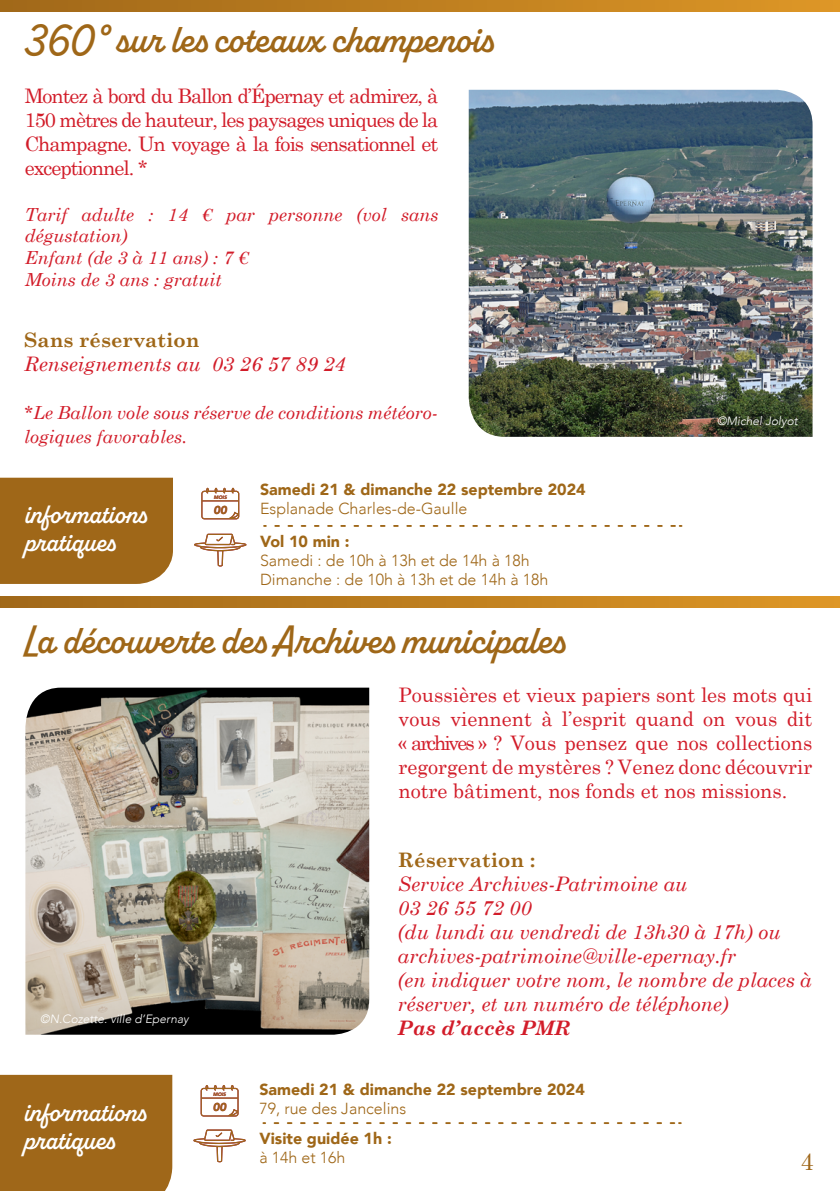
<style>
.page{position:relative;width:840px;height:1191px;background:#fff}
.page>*{position:absolute;margin:0;border:0;box-sizing:border-box;transform-origin:0 0}
.t1{font:600 40px "Alkaline";color:#9f6718}
.t2{font:600 28px/28px "Alkaline";color:#fff}
.t3{font:24px "Century Schoolbook";color:#9f671a}
.t4{font:20px/24px "Century Schoolbook";letter-spacing:-.025em;color:#d21c29;text-align:justify}
.t5{font:italic 20px/24px "Century Schoolbook";color:#d21c29}
.t6{font:700 20px "Century Schoolbook";color:#9f6718}
.t7{font:italic 700 20px "Century Schoolbook";color:#d21c29}
.t8{font:italic 18px/21.6px "Century Schoolbook";color:#d21c29}
.t9{font:300 16px/19.2px "Avenir";color:#9f6718}
.t10{font:900 16px "Avenir";color:#9f6718}
.t11{font:italic 300 12px "Avenir";color:#fff}
.t12{font:italic 900 11.6px "Avenir";color:#9f6717}
.t13{font:italic 900 5px "Avenir";color:#9f6717}
</style>
<div class="page">
<svg style="left:274px;top:1122px;width:406px;height:2px"></svg>
<div style="left:0;top:1074px;width:172px;height:117px;background:#9f6719"></div>
<svg style="left:0;top:0;width:839px;height:11px"></svg>
<svg style="left:0;top:596px;width:839px;height:12px"></svg>
<img style="left:25px;top:687px;width:344px;height:347px">
<svg style="left:275px;top:525px;width:406px;height:2px"></svg>
<div style="left:0;top:478px;width:173px;height:106px;background:#9f6718"></div>
<img style="left:468px;top:90px;width:344px;height:347px">
<svg style="left:200px;top:1085px;width:38px;height:31px"></svg>
<svg style="left:193px;top:1129px;width:53px;height:33px"></svg>
<svg style="left:201px;top:488px;width:38px;height:31px"></svg>
<svg style="left:194px;top:533px;width:52px;height:33px"></svg>
<h1 class="t1" style="left:26px;top:15px;width:468px">360° sur les coteaux champenois</h1>
<p class="t4" style="left:25px;top:82px;width:415px">Montez à bord du Ballon d’Épernay et admirez, à 150 mètres de hauteur, les paysages uniques de la Champagne. Un voyage à la fois sensationnel et exceptionnel. *</p>
<p class="t8" style="left:25px;top:203px;width:415px">Tarif adulte : 14 € par personne (vol sans dégustation)<br>Enfant (de 3 à 11 ans) : 7 €<br>Moins de 3 ans : gratuit</p>
<p class="t6" style="left:24px;top:324px;width:176px">Sans réservation</p>
<p class="t5" style="left:24px;top:351px;width:322px">Renseignements au 03 26 57 89 24</p>
<p class="t8" style="left:24px;top:400px;width:415px;line-height:24px">*Le Ballon vole sous réserve de conditions météoro&shy;logiques favorables.</p>
<h2 class="t2" style="left:25px;top:501px;width:123px">informations pratiques</h2>
<p class="t13" style="left:214px;top:493px;width:15px">MOIS</p>
<p class="t12" style="left:213px;top:500px;width:15px">00</p>
<p class="t10" style="left:260px;top:476px;width:327px">Samedi 21 &amp; dimanche 22 septembre 2024</p>
<p class="t9" style="left:260px;top:499px;width:209px">Esplanade Charles-de-Gaulle</p>
<p class="t10" style="left:260px;top:527px;width:91px">Vol 10 min :</p>
<p class="t9" style="left:260px;top:551px;width:290px">Samedi : de 10h à 13h et de 14h à 18h<br>Dimanche : de 10h à 13h et de 14h à 18h</p>
<h1 class="t1" style="left:24px;top:615px;width:541px">La découverte des Archives municipales</h1>
<p class="t11" style="left:716px;top:414px;width:82px">©Michel Jolyot</p>
<p class="t11" style="left:40px;top:1011px;width:150px">©N.Cozette. ville d’Epernay</p>
<h2 class="t2" style="left:24px;top:1098px;width:123px">informations pratiques</h2>
<p class="t13" style="left:213px;top:1090px;width:15px">MOIS</p>
<p class="t12" style="left:213px;top:1097px;width:15px">00</p>
<p class="t4" style="left:398px;top:681px;width:415px">Poussières et vieux papiers sont les mots qui vous viennent à l’esprit quand on vous dit « archives » ? Vous pensez que nos collections regorgent de mystères ? Venez donc découvrir notre bâtiment, nos fonds et nos missions.</p>
<p class="t6" style="left:398px;top:844px;width:139px">Réservation :</p>
<p class="t5" style="left:398px;top:871px;width:415px">Service Archives-Patrimoine au<br>03 26 55 72 00<br>(du lundi au vendredi de 13h30 à 17h) ou archives-patrimoine@ville-epernay.fr<br>(en indiquer votre nom, le nombre de places à réserver, et un numéro de téléphone)</p>
<p class="t7" style="left:398px;top:1012px;width:174px">Pas d’accès PMR</p>
<p class="t10" style="left:259px;top:1076px;width:327px">Samedi 21 &amp; dimanche 22 septembre 2024</p>
<p class="t9" style="left:259px;top:1099px;width:148px">79, rue des Jancelins</p>
<p class="t10" style="left:259px;top:1124px;width:134px">Visite guidée 1h :</p>
<p class="t9" style="left:259px;top:1148px;width:88px">à 14h et 16h</p>
<p class="t3" style="left:800px;top:1141px;width:15px">4</p>
</div>
